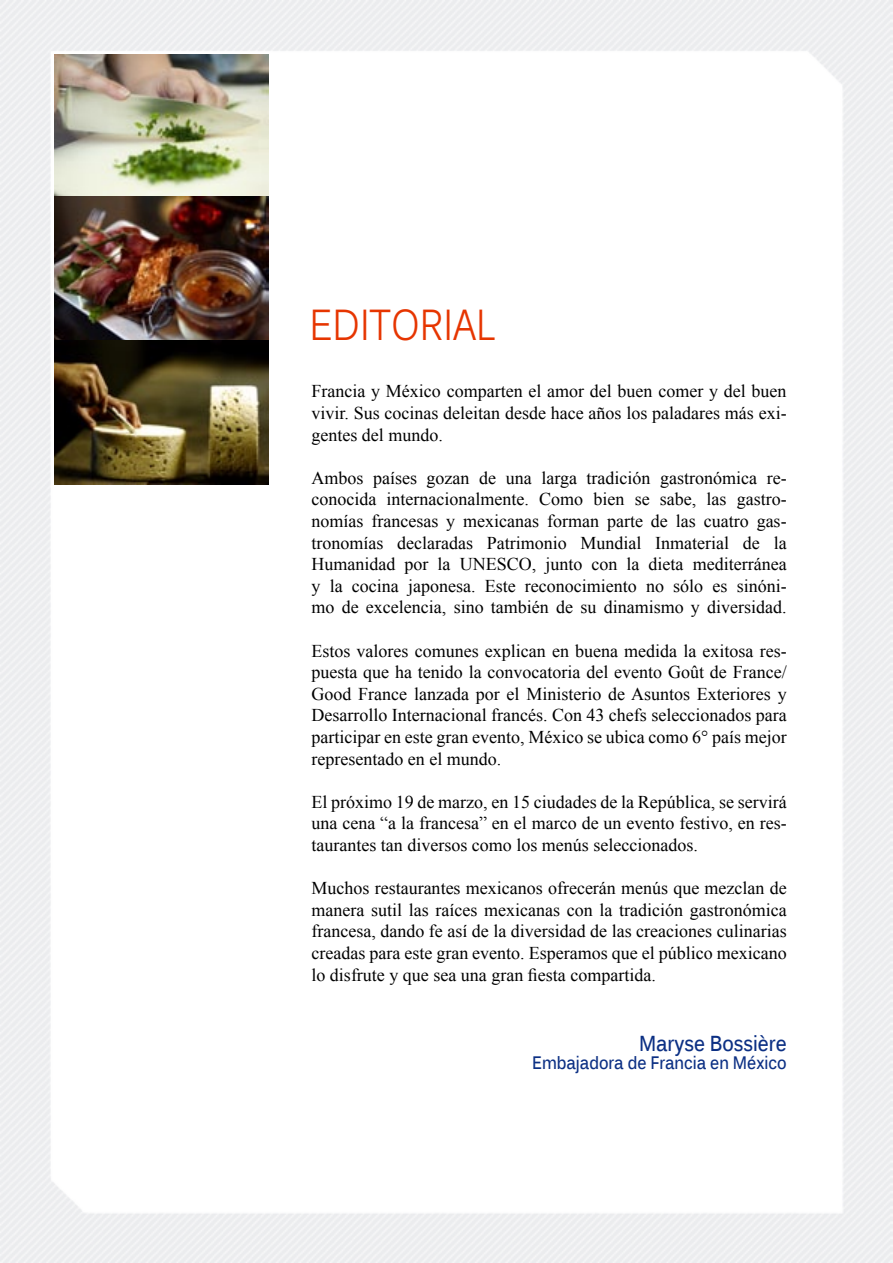
<style>
.page{position:relative;width:893px;height:1263px;background:#fff}
.page>*{position:absolute;margin:0;border:0;box-sizing:border-box;transform-origin:0 0}
.t1{font:43.2px "Kalinga";color:#e63500;scale:.83 1}
.t2{font:700 21.6px "Kalinga";color:#0c3084;scale:.83 1}
.t3{font:18px/21.6px "Times New Roman";color:#000;text-align:justify}
.t4{font:700 18px "Kalinga";color:#0c3084;scale:.83 1}
</style>
<div class="page">
<img style="left:0;top:0;width:893px;height:1263px">
<img style="left:54px;top:54px;width:214px;height:430px">
<p class="t1" style="left:310px;top:297px;width:226px">EDITORIAL</p>
<p class="t3" style="left:311px;top:380px;width:477px">Francia y México comparten el amor del buen comer y del buen vivir. Sus cocinas deleitan desde hace años los paladares más exi&shy;gentes del mundo.</p>
<p class="t3" style="left:311px;top:466px;width:477px">Ambos países gozan de una larga tradición gastronómica re&shy;conocida internacionalmente. Como bien se sabe, las gastro&shy;nomías francesas y mexicanas forman parte de las cuatro gas&shy;tronomías declaradas Patrimonio Mundial Inmaterial de la Humanidad por la UNESCO, junto con la dieta mediterránea y la cocina japonesa. Este reconocimiento no sólo es sinóni&shy;mo de excelencia, sino también de su dinamismo y diversidad.</p>
<p class="t3" style="left:311px;top:639px;width:477px">Estos valores comunes explican en buena medida la exitosa res&shy;puesta que ha tenido la convocatoria del evento Goût de France/ Good France lanzada por el Ministerio de Asuntos Exteriores y Desarrollo Internacional francés. Con 43 chefs seleccionados para participar en este gran evento, México se ubica como 6° país mejor representado en el mundo.</p>
<p class="t3" style="left:311px;top:790px;width:477px">El próximo 19 de marzo, en 15 ciudades de la República, se servirá una cena “a la francesa” en el marco de un evento festivo, en res&shy;taurantes tan diversos como los menús seleccionados.</p>
<p class="t3" style="left:311px;top:877px;width:477px">Muchos restaurantes mexicanos ofrecerán menús que mezclan de manera sutil las raíces mexicanas con la tradición gastronómica francesa, dando fe así de la diversidad de las creaciones culinarias creadas para este gran evento. Esperamos que el público mexicano lo disfrute y que sea una gran fiesta compartida.</p>
<p class="t2" style="left:639px;top:1029px;width:179px">Maryse Bossière</p>
<p class="t4" style="left:532px;top:1051px;width:308px">Embajadora de Francia en México</p>
</div>
